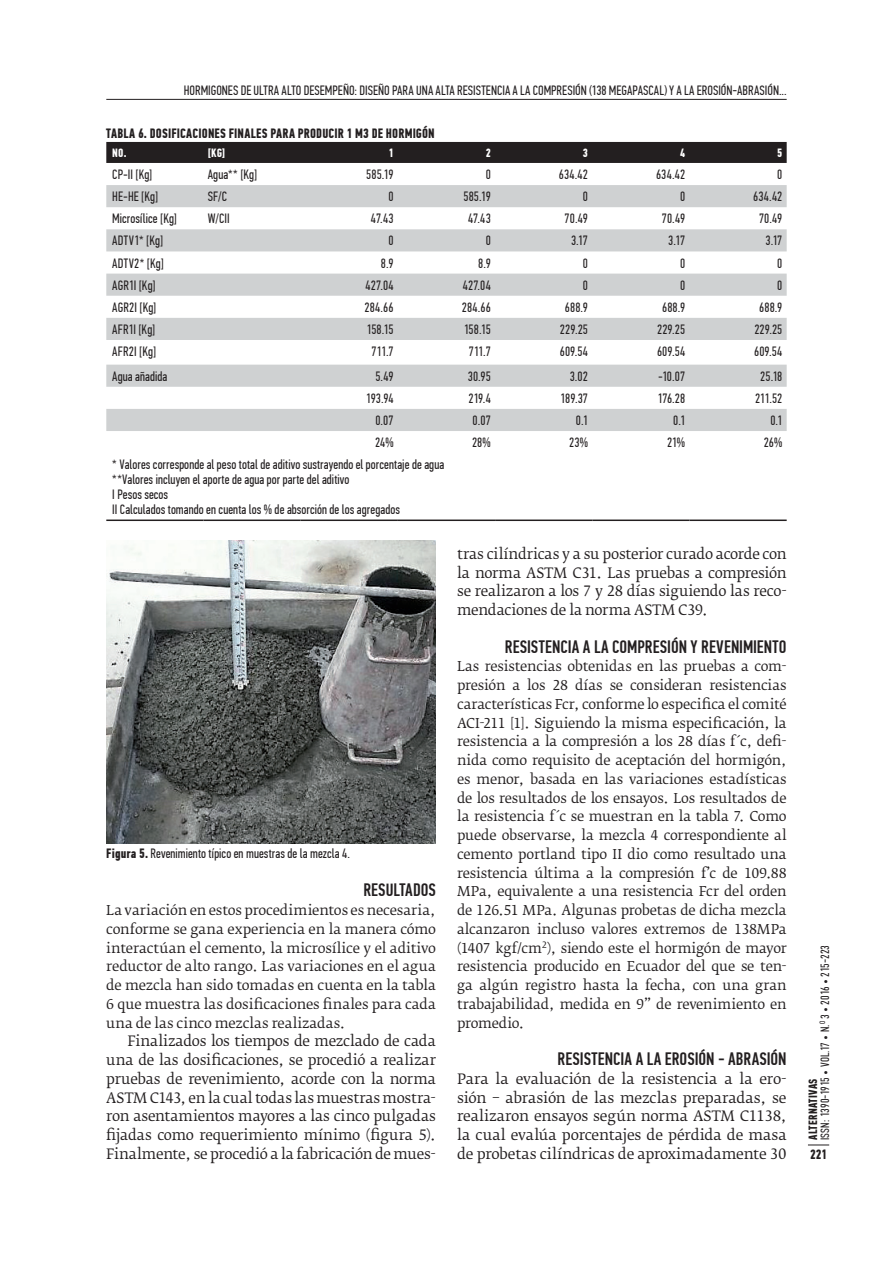
<style>
.page{position:relative;width:893px;height:1263px;background:#fff}
.page>*{position:absolute;margin:0;border:0;box-sizing:border-box;transform-origin:0 0}
.t1{font:500 18px "PF Din Text Comp Pro";letter-spacing:.005em;color:#231f20}
.t2{font:14.25px/18.8px "Fedra Serif B Pro";letter-spacing:-.015em;color:#231f20;text-align:justify}
.t3{font:13.5px/18.8px "Fedra Serif B Pro";letter-spacing:-.01em;color:#231f20;text-align:justify}
.t4{font:13.5px/15px "PF Din Text Comp Pro";letter-spacing:.005em;color:#231f20}
.t5{font:700 13.5px "PF Din Text Comp Pro";letter-spacing:.01em;color:#231f20}
.t6{font:12px/12px "PF Din Text Comp Pro";letter-spacing:.015em;color:#231f20}
.t7{font:700 12px "PF Din Text Comp Pro";color:#fff}
.s1{font-weight:700}
</style>
<div class="page">
<svg style="left:808px;top:1144px;width:21px;height:1px"></svg>
<hr style="left:106px;top:99px;width:681px;height:1px;background:#231f20">
<img style="left:106px;top:540px;width:330px;height:304px">
<div style="left:106px;top:142px;width:681px;height:21px;background:#231f20"></div>
<svg style="left:106px;top:185px;width:681px;height:246px;fill:#cfd1d2"></svg>
<hr style="left:106px;top:519px;width:97px;height:2px;background:#231f20">
<hr style="left:203px;top:519px;width:98px;height:2px;background:#231f20">
<hr style="left:301px;top:519px;width:97px;height:2px;background:#231f20">
<hr style="left:398px;top:519px;width:97px;height:2px;background:#231f20">
<hr style="left:495px;top:519px;width:97px;height:2px;background:#231f20">
<hr style="left:592px;top:519px;width:97px;height:2px;background:#231f20">
<hr style="left:689px;top:519px;width:98px;height:2px;background:#231f20">
<p class="t4" style="left:184px;top:83px;width:604px">HORMIGONES DE ULTRA ALTO DESEMPEÑO: DISEÑO PARA UNA ALTA RESISTENCIA A LA COMPRESIÓN (138 MEGAPASCAL) Y A LA EROSIÓN-ABRASIÓN...</p>
<p class="t5" style="left:106px;top:125px;width:330px">TABLA 6. DOSIFICACIONES FINALES PARA PRODUCIR 1 M3 DE HORMIGÓN</p>
<p class="t7" style="left:112px;top:146px;width:16px">NO.</p>
<p class="t7" style="left:208px;top:146px;width:19px">[KG]</p>
<p class="t7" style="left:388px;top:146px;width:7px">1</p>
<p class="t7" style="left:486px;top:146px;width:7px">2</p>
<p class="t7" style="left:583px;top:146px;width:7px">3</p>
<p class="t7" style="left:680px;top:146px;width:7px">4</p>
<p class="t7" style="left:777px;top:146px;width:7px">5</p>
<p class="t4" style="left:112px;top:167px;width:42px">CP-II [Kg]</p>
<p class="t4" style="left:208px;top:167px;width:51px">Agua** [Kg]</p>
<p class="t4" style="left:366px;top:167px;width:29px">585.19</p>
<p class="t4" style="left:486px;top:167px;width:7px">0</p>
<p class="t4" style="left:559px;top:167px;width:31px">634.42</p>
<p class="t4" style="left:656px;top:167px;width:31px">634.42</p>
<p class="t4" style="left:777px;top:167px;width:7px">0</p>
<p class="t4" style="left:112px;top:189px;width:47px">HE-HE [Kg]</p>
<p class="t4" style="left:208px;top:189px;width:21px">SF/C</p>
<p class="t4" style="left:388px;top:189px;width:7px">0</p>
<p class="t4" style="left:463px;top:189px;width:29px">585.19</p>
<p class="t4" style="left:583px;top:189px;width:7px">0</p>
<p class="t4" style="left:680px;top:189px;width:7px">0</p>
<p class="t4" style="left:753px;top:189px;width:31px">634.42</p>
<p class="t4" style="left:112px;top:211px;width:66px">Microsílice [Kg]</p>
<p class="t4" style="left:208px;top:211px;width:23px">W/CII</p>
<p class="t4" style="left:371px;top:211px;width:24px">47.43</p>
<p class="t4" style="left:468px;top:211px;width:24px">47.43</p>
<p class="t4" style="left:565px;top:211px;width:25px">70.49</p>
<p class="t4" style="left:662px;top:211px;width:25px">70.49</p>
<p class="t4" style="left:759px;top:211px;width:25px">70.49</p>
<p class="t4" style="left:112px;top:233px;width:52px">ADTV1* [Kg]</p>
<p class="t4" style="left:388px;top:233px;width:7px">0</p>
<p class="t4" style="left:486px;top:233px;width:7px">0</p>
<p class="t4" style="left:571px;top:233px;width:18px">3.17</p>
<p class="t4" style="left:668px;top:233px;width:18px">3.17</p>
<p class="t4" style="left:765px;top:233px;width:18px">3.17</p>
<p class="t4" style="left:112px;top:256px;width:53px">ADTV2* [Kg]</p>
<p class="t4" style="left:381px;top:256px;width:14px">8.9</p>
<p class="t4" style="left:478px;top:256px;width:14px">8.9</p>
<p class="t4" style="left:583px;top:256px;width:7px">0</p>
<p class="t4" style="left:680px;top:256px;width:7px">0</p>
<p class="t4" style="left:777px;top:256px;width:7px">0</p>
<p class="t4" style="left:112px;top:278px;width:45px">AGR1I [Kg]</p>
<p class="t4" style="left:366px;top:278px;width:30px">427.04</p>
<p class="t4" style="left:463px;top:278px;width:30px">427.04</p>
<p class="t4" style="left:583px;top:278px;width:7px">0</p>
<p class="t4" style="left:680px;top:278px;width:7px">0</p>
<p class="t4" style="left:777px;top:278px;width:7px">0</p>
<p class="t4" style="left:112px;top:300px;width:46px">AGR2I [Kg]</p>
<p class="t4" style="left:365px;top:300px;width:30px">284.66</p>
<p class="t4" style="left:462px;top:300px;width:30px">284.66</p>
<p class="t4" style="left:565px;top:300px;width:25px">688.9</p>
<p class="t4" style="left:662px;top:300px;width:25px">688.9</p>
<p class="t4" style="left:759px;top:300px;width:25px">688.9</p>
<p class="t4" style="left:112px;top:322px;width:45px">AFR1I [Kg]</p>
<p class="t4" style="left:367px;top:322px;width:29px">158.15</p>
<p class="t4" style="left:464px;top:322px;width:29px">158.15</p>
<p class="t4" style="left:560px;top:322px;width:30px">229.25</p>
<p class="t4" style="left:657px;top:322px;width:30px">229.25</p>
<p class="t4" style="left:754px;top:322px;width:30px">229.25</p>
<p class="t4" style="left:112px;top:344px;width:45px">AFR2I [Kg]</p>
<p class="t4" style="left:372px;top:344px;width:23px">711.7</p>
<p class="t4" style="left:469px;top:344px;width:23px">711.7</p>
<p class="t4" style="left:560px;top:344px;width:30px">609.54</p>
<p class="t4" style="left:657px;top:344px;width:30px">609.54</p>
<p class="t4" style="left:754px;top:344px;width:30px">609.54</p>
<p class="t4" style="left:112px;top:369px;width:57px">Agua añadida</p>
<p class="t4" style="left:375px;top:369px;width:20px">5.49</p>
<p class="t4" style="left:468px;top:369px;width:25px">30.95</p>
<p class="t4" style="left:570px;top:369px;width:20px">3.02</p>
<p class="t4" style="left:658px;top:369px;width:29px">-10.07</p>
<p class="t4" style="left:760px;top:369px;width:24px">25.18</p>
<p class="t4" style="left:366px;top:391px;width:29px">193.94</p>
<p class="t4" style="left:468px;top:391px;width:24px">219.4</p>
<p class="t4" style="left:560px;top:391px;width:29px">189.37</p>
<p class="t4" style="left:657px;top:391px;width:29px">176.28</p>
<p class="t4" style="left:755px;top:391px;width:29px">211.52</p>
<p class="t4" style="left:375px;top:413px;width:20px">0.07</p>
<p class="t4" style="left:473px;top:413px;width:20px">0.07</p>
<p class="t4" style="left:576px;top:413px;width:14px">0.1</p>
<p class="t4" style="left:673px;top:413px;width:14px">0.1</p>
<p class="t4" style="left:770px;top:413px;width:14px">0.1</p>
<p class="t4" style="left:375px;top:435px;width:20px">24%</p>
<p class="t4" style="left:472px;top:435px;width:20px">28%</p>
<p class="t4" style="left:569px;top:435px;width:20px">23%</p>
<p class="t4" style="left:667px;top:435px;width:20px">21%</p>
<p class="t4" style="left:764px;top:435px;width:20px">26%</p>
<p class="t4" style="left:112px;top:457px;width:333px">* Valores corresponde al peso total de aditivo sustrayendo el porcentaje de agua **Valores incluyen el aporte de agua por parte del aditivo<br>I Pesos secos<br>II Calculados tomando en cuenta los % de absorción de los agregados</p>
<p class="t4" style="left:106px;top:846px;width:245px"><span class="s1">Figura 5.</span> Revenimiento típico en muestras de la mezcla 4.</p>
<h1 class="t1" style="left:363px;top:880px;width:74px">RESULTADOS</h1>
<p class="t3" style="left:106px;top:901px;width:331px">La variación en estos procedimientos es necesaria, conforme se gana experiencia en la manera cómo interactúan el cemento, la microsílice y el aditivo reductor de alto rango. Las variaciones en el agua de mezcla han sido tomadas en cuenta en la tabla 6 que muestra las dosificaciones finales para cada una de las cinco mezclas realizadas.</p>
<p class="t2" style="left:106px;top:1032px;width:331px;text-indent:21px">Finalizados los tiempos de mezclado de cada una de las dosificaciones, se procedió a realizar pruebas de revenimiento, acorde con la norma ASTM C143, en la cual todas las muestras mostra&shy;ron asentamientos mayores a las cinco pulgadas fijadas como requerimiento mínimo (figura 5).<br>Finalmente, se procedió a la fabricación de mues-</p>
<p class="t2" style="left:457px;top:544px;width:331px">tras cilíndricas y a su posterior curado acorde con la norma ASTM C31. Las pruebas a compresión se realizaron a los 7 y 28 días siguiendo las reco&shy;mendaciones de la norma ASTM C39.</p>
<h1 class="t1" style="left:505px;top:636px;width:283px">RESISTENCIA A LA COMPRESIÓN Y REVENIMIENTO</h1>
<p class="t3" style="left:457px;top:657px;width:331px">Las resistencias obtenidas en las pruebas a com&shy;presión a los 28 días se consideran resistencias características Fcr, conforme lo especifica el comité ACI-211 [1]. Siguiendo la misma especificación, la resistencia a la compresión a los 28 días f´c, defi&shy;nida como requisito de aceptación del hormigón, es menor, basada en las variaciones estadísticas de los resultados de los ensayos. Los resultados de la resistencia f´c se muestran en la tabla 7. Como puede observarse, la mezcla 4 correspondiente al cemento portland tipo II dio como resultado una resistencia última a la compresión f’c de 109.88<br>MPa, equivalente a una resistencia Fcr del orden de 126.51 MPa. Algunas probetas de dicha mezcla alcanzaron incluso valores extremos de 138MPa (1407 kgf/cm<sup>2</sup>), siendo este el hormigón de mayor resistencia producido en Ecuador del que se ten&shy;ga algún registro hasta la fecha, con una gran trabajabilidad, medida en 9” de revenimiento en promedio.</p>
<h1 class="t1" style="left:558px;top:1048px;width:231px">RESISTENCIA A LA EROSIÓN - ABRASIÓN</h1>
<p class="t2" style="left:457px;top:1069px;width:331px">Para la evaluación de la resistencia a la ero&shy;sión – abrasión de las mezclas preparadas, se realizaron ensayos según norma ASTM C1138, la cual evalúa porcentajes de pérdida de masa de probetas cilíndricas de aproximadamente 30</p>
<p class="t6" style="left:807px;top:1140px;width:197px;rotate:-90deg"><span class="s1">ALTERNATIVAS<br></span>ISSN: 1390-1915 • VOL.17 • N.<sup>O</sup> 3 • 2016 • 215-223</p>
<p class="t5" style="left:810px;top:1146px;width:18px">221</p>
</div>
